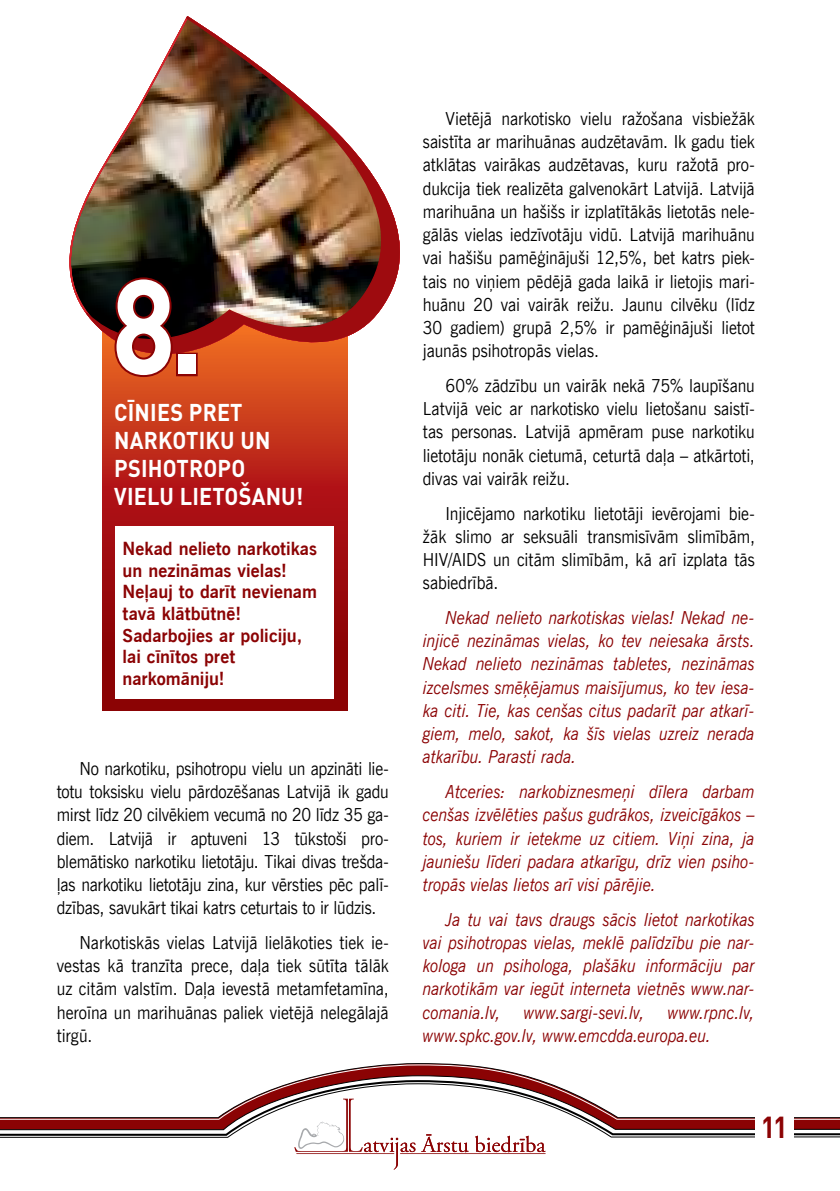
<style>
.page{position:relative;width:840px;height:1191px;background:#fff}
.page>*{position:absolute;margin:0;border:0;box-sizing:border-box;transform-origin:0 0}
.t1{font:700 132px "DIN Pro";color:#fff;scale:.9 1}
.t2{font:700 30px "DIN Pro";color:#8b0304;scale:.9 1}
.t3{font:700 24px/28px "DIN Pro";letter-spacing:.01em;color:#fff;scale:.9 1}
.t4{font:18px/23.2px "News Gothic TL";letter-spacing:-.005em;color:#000;text-align:justify;scale:.9 1}
.t5{font:italic 18px/23.2px "News Gothic TL";letter-spacing:-.01em;color:#8b0304;text-align:justify;scale:.9 1}
.t6{font:700 18px/21.6px "News Gothic TL";color:#8b0304}
</style>
<div class="page">
<svg style="left:0;top:1064px;width:839px;height:106px"></svg>
<svg style="left:294px;top:1098px;width:251px;height:71px"></svg>
<div style="left:754px;top:1115px;width:39px;height:25px;background:#fff"></div>
<svg style="left:102px;top:374px;width:245px;height:336px;background:#b82516"></svg>
<div style="left:115px;top:526px;width:219px;height:173px;background:#fff"></div>
<svg style="left:69px;top:200px;width:16px;height:112px"></svg>
<img style="left:85px;top:17px;width:315px;height:357px">
<svg style="left:112px;top:275px;width:63px;height:104px;background:#62160b"></svg>
<div style="left:176px;top:353px;width:22px;height:23px;border:4px solid #8b0304"></div>
<h1 class="t1" style="left:111px;top:237px;width:104px">8.</h1>
<h3 class="t3" style="left:114px;top:397px;width:211px">CĪNIES PRET<br>NARKOTIKU UN<br>PSIHOTROPO<br>VIELU LIETOŠANU!</h3>
<p class="t6" style="left:122px;top:537px;width:196px">Nekad nelieto narkotikas un nezināmas vielas!<br>Neļauj to darīt nevienam tavā klātbūtnē!<br>Sadarbojies ar policiju, lai cīnītos pret narkomāniju!</p>
<p class="t4" style="left:57px;top:756px;width:370px;text-indent:23px">No narkotiku, psihotropu vielu un apzināti lie&shy;totu toksisku vielu pārdozēšanas Latvijā ik gadu mirst līdz 20 cilvēkiem vecumā no 20 līdz 35 ga&shy;diem. Latvijā ir aptuveni 13 tūkstoši pro&shy;blemātisko narkotiku lietotāju. Tikai divas trešda&shy;ļas narkotiku lietotāju zina, kur vērsties pēc palī&shy;dzības, savukārt tikai katrs ceturtais to ir lūdzis.</p>
<p class="t4" style="left:57px;top:930px;width:370px;text-indent:23px">Narkotiskās vielas Latvijā lielākoties tiek ie&shy;vestas kā tranzīta prece, daļa tiek sūtīta tālāk uz citām valstīm. Daļa ievestā metamfetamīna, heroīna un marihuānas paliek vietējā nelegālajā tirgū.</p>
<p class="t4" style="left:422px;top:106px;width:370px;text-indent:23px">Vietējā narkotisko vielu ražošana visbiežāk saistīta ar marihuānas audzētavām. Ik gadu tiek atklātas vairākas audzētavas, kuru ražotā pro&shy;dukcija tiek realizēta galvenokārt Latvijā. Latvijā marihuāna un hašišs ir izplatītākās lietotās nele&shy;gālās vielas iedzīvotāju vidū. Latvijā marihuānu vai hašišu pamēģinājuši 12,5%, bet katrs piek&shy;tais no viņiem pēdējā gada laikā ir lietojis mari&shy;huānu 20 vai vairāk reižu. Jaunu cilvēku (līdz 30 gadiem) grupā 2,5% ir pamēģinājuši lietot jaunās psihotropās vielas.</p>
<p class="t4" style="left:422px;top:373px;width:370px;text-indent:23px">60% zādzību un vairāk nekā 75% laupīšanu Latvijā veic ar narkotisko vielu lietošanu saistī&shy;tas personas. Latvijā apmēram puse narkotiku lietotāju nonāk cietumā, ceturtā daļa – atkārtoti, divas vai vairāk reižu.</p>
<p class="t4" style="left:422px;top:501px;width:370px;text-indent:23px">Injicējamo narkotiku lietotāji ievērojami bie&shy;žāk slimo ar seksuāli transmisīvām slimībām, HIV/AIDS un citām slimībām, kā arī izplata tās sabiedrībā.</p>
<p class="t5" style="left:422px;top:605px;width:370px;text-indent:23px">Nekad nelieto narkotiskas vielas! Nekad ne&shy;injicē nezināmas vielas, ko tev neiesaka ārsts.<br>Nekad nelieto nezināmas tabletes, nezināmas izcelsmes smēķējamus maisījumus, ko tev iesa&shy;ka citi. Tie, kas cenšas citus padarīt par atkarī&shy;giem, melo, sakot, ka šīs vielas uzreiz nerada atkarību. Parasti rada.</p>
<p class="t5" style="left:422px;top:779px;width:370px;text-indent:23px">Atceries: narkobiznesmeņi dīlera darbam cenšas izvēlēties pašus gudrākos, izveicīgākos – tos, kuriem ir ietekme uz citiem. Viņi zina, ja jauniešu līderi padara atkarīgu, drīz vien psiho&shy;tropās vielas lietos arī visi pārējie.</p>
<p class="t5" style="left:422px;top:907px;width:370px;text-indent:23px">Ja tu vai tavs draugs sācis lietot narkotikas vai psihotropas vielas, meklē palīdzību pie nar&shy;kologa un psihologa, plašāku informāciju par narkotikām var iegūt interneta vietnēs www.nar&shy;comania.lv,</p>
<p class="t5" style="left:523px;top:999px;width:135px">www.sargi-sevi.lv,</p>
<p class="t5" style="left:422px;top:999px;width:370px;text-indent:245px">www.rpnc.lv, www.spkc.gov.lv, www.emcdda.europa.eu.</p>
<h2 class="t2" style="left:760px;top:1106px;width:32px">11</h2>
</div>
